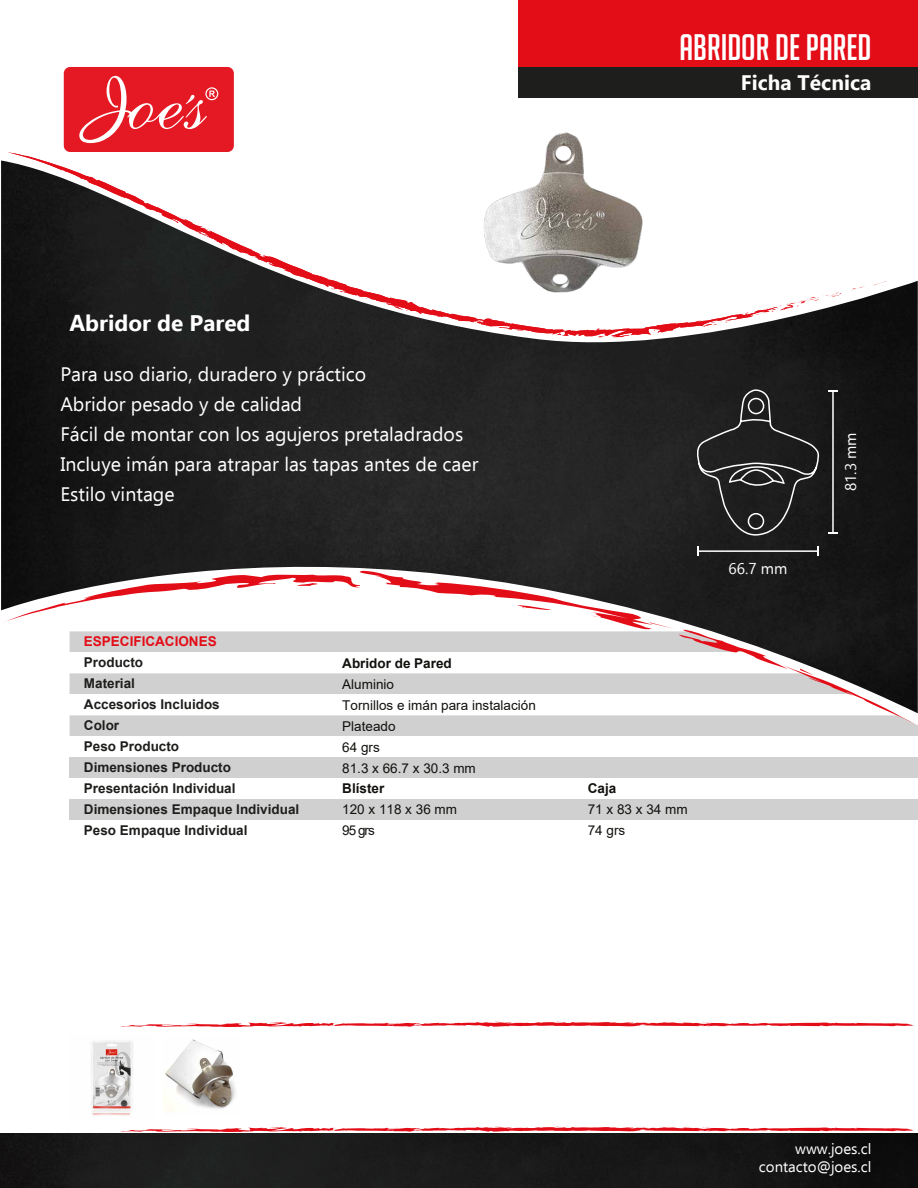
<style>
.page{position:relative;width:918px;height:1188px;background:#fff}
.page>*{position:absolute;margin:0;border:0;box-sizing:border-box;transform-origin:0 0}
.t1{font:36px "Big Noodle Titling";color:#fff}
.t2{font:700 22.5px "Ebrima";color:#fff}
.t3{font:700 21px "Ebrima";color:#fff}
.t4{font:19.5px/30px "Ebrima";color:#fff}
.t5{font:15.45px "Ebrima";color:#fff}
.t6{font:15px/18px "Ebrima";color:#fff;text-align:right}
.t7{font:700 13.5px/21px "Arial";color:#1e1e1c}
.t8{font:13.5px/21px "Arial";color:#12110e}
.t9{font:700 13.5px "Arial";color:#12110e}
.t10{font:700 13.5px "Arial";color:#e30d18}
</style>
<div class="page">
<div style="left:70px;top:757px;width:848px;height:21px;background:#d0d0d0"></div>
<div style="left:70px;top:799px;width:848px;height:21px;background:#d0d0d0"></div>
<img style="left:518px;top:97px;width:65px;height:55px">
<img style="left:0;top:1133px;width:918px;height:55px">
<svg style="left:120px;top:1127px;width:794px;height:5px"></svg>
<div style="left:64px;top:67px;width:170px;height:85px;background:#e41923;border-radius:6px"></div>
<svg style="left:79px;top:76px;width:139px;height:67px"></svg>
<div style="left:519px;top:0;width:399px;height:67px;background:#e30d18"></div>
<div style="left:519px;top:67px;width:399px;height:31px;background:#1e1e1c"></div>
<svg style="left:69px;top:713px;width:849px;height:23px;background:#d5d4d4"></svg>
<img style="left:1px;top:160px;width:917px;height:553px">
<svg style="left:872px;top:281px;width:15px;height:5px"></svg>
<svg style="left:850px;top:286px;width:16px;height:5px"></svg>
<svg style="left:778px;top:293px;width:64px;height:22px"></svg>
<svg style="left:5px;top:152px;width:773px;height:185px"></svg>
<img style="left:91px;top:1041px;width:42px;height:75px">
<svg style="left:120px;top:1022px;width:794px;height:5px"></svg>
<hr style="left:698px;top:550px;width:120px;height:2px;background:#fff">
<hr style="left:832px;top:391px;width:2px;height:142px;background:#fff">
<svg style="left:828px;top:532px;width:10px;height:2px"></svg>
<svg style="left:828px;top:390px;width:10px;height:2px"></svg>
<svg style="left:695px;top:388px;width:125px;height:150px;background:#2c2c2c"></svg>
<img style="left:163px;top:1039px;width:73px;height:73px">
<h1 class="t1" style="left:680px;top:28px;width:193px">ABRIDOR DE PARED</h1>
<p class="t3" style="left:741px;top:67px;width:132px">Ficha Técnica</p>
<p class="t2" style="left:69px;top:307px;width:183px">Abridor de Pared</p>
<p class="t4" style="left:60px;top:359px;width:420px">Para uso diario, duradero y práctico<br>Abridor pesado y de calidad<br>Fácil de montar con los agujeros pretaladrados Incluye imán para atrapar las tapas antes de caer Estilo vintage</p>
<p class="t10" style="left:84px;top:632px;width:134px">ESPECIFICACIONES</p>
<p class="t7" style="left:84px;top:652px;width:217px">Producto<br>Material<br>Accesorios Incluidos<br>Color<br>Peso Producto<br>Dimensiones Producto<br>Presentación Individual<br>Dimensiones Empaque Individual<br>Peso Empaque Individual</p>
<p class="t9" style="left:342px;top:653px;width:111px">Abridor de Pared</p>
<p class="t8" style="left:342px;top:673px;width:195px">Aluminio<br>Tornillos e imán para instalación<br>Plateado<br>64 grs<br>81.3 x 66.7 x 30.3 mm</p>
<p class="t9" style="left:342px;top:779px;width:44px">Blíster</p>
<p class="t8" style="left:342px;top:799px;width:116px">120 x 118 x 36 mm<br>95 grs</p>
<p class="t5" style="left:728px;top:558px;width:61px">66.7 mm</p>
<p class="t9" style="left:588px;top:779px;width:30px">Caja</p>
<p class="t8" style="left:588px;top:799px;width:101px">71 x 83 x 34 mm<br>74 grs</p>
<p class="t5" style="left:840px;top:491px;width:61px;rotate:-90deg">81.3 mm</p>
<p class="t6" style="left:759px;top:1139px;width:114px">www.joes.cl contacto@joes.cl</p>
</div>
